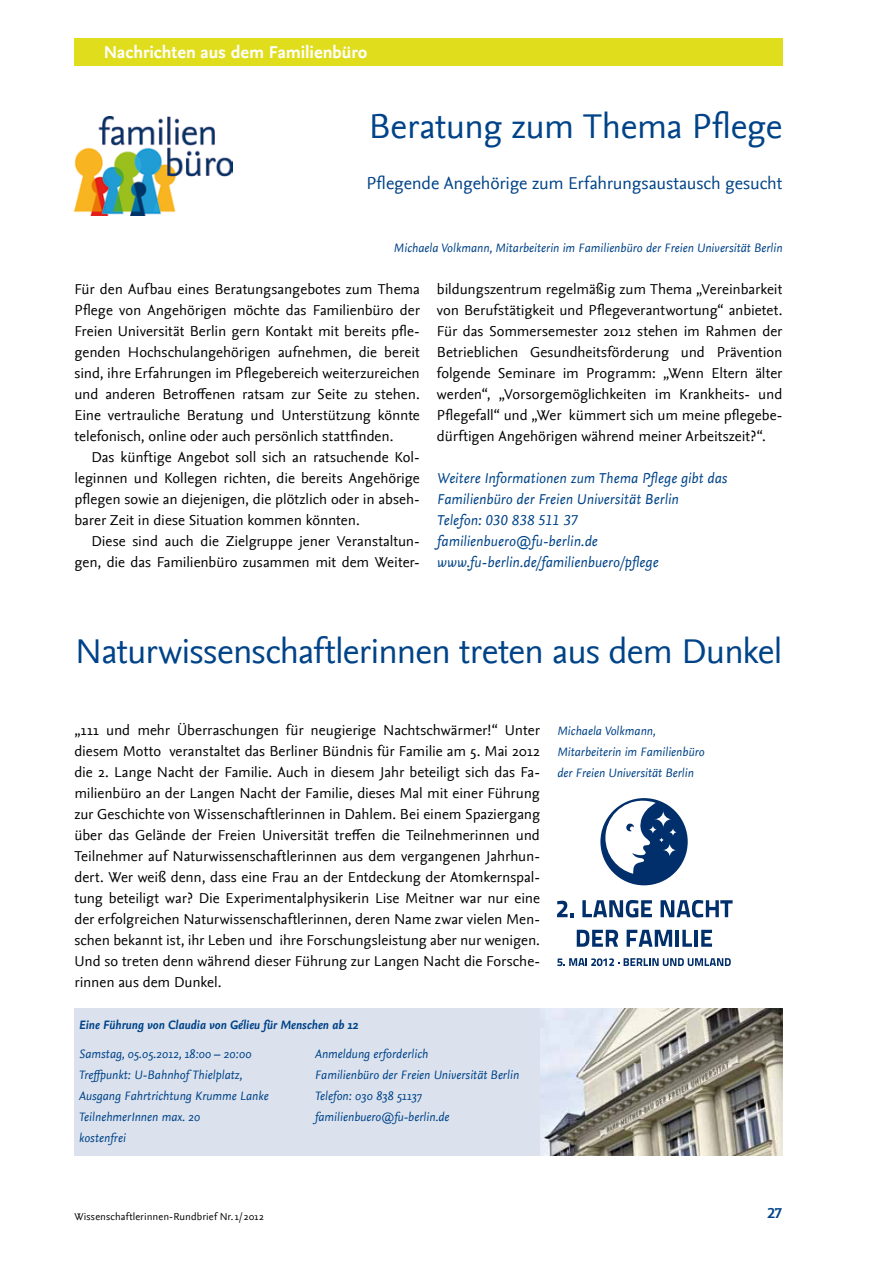
<style>
.page{position:relative;width:893px;height:1263px;background:#fff}
.page>*{position:absolute;margin:0;border:0;box-sizing:border-box;transform-origin:0 0}
.t1{font:36px "Nexus Sans";letter-spacing:-.02em;color:#004388}
.t2{font:18px "Nexus Sans";letter-spacing:-.01em;color:#004388}
.t3{font:700 18px "Nexus Sans";letter-spacing:-.005em;color:#fff}
.t4{font:15px/21px "Nexus Sans";color:#000;text-align:justify}
.t5{font:italic 15px/21px "Nexus Sans TF";letter-spacing:.005em;color:#048}
.t6{font:700 15px "Nexus Sans TF";color:#004388}
.t7{font:italic 12.75px/21px "Nexus Sans";color:#004388}
.t8{font:italic 700 12.75px "Nexus Sans";color:#004388}
.t9{font:10.5px "Nexus Sans";letter-spacing:.01em;color:#000}
</style>
<div class="page">
<div style="left:74px;top:38px;width:708px;height:28px;background:#e0dd1d"></div>
<img style="left:75px;top:117px;width:157px;height:98px">
<div style="left:74px;top:1008px;width:466px;height:147px;background:#dbe2ee"></div>
<img style="left:540px;top:1008px;width:242px;height:147px">
<svg style="left:600px;top:798px;width:88px;height:87px"></svg>
<svg style="left:557px;top:901px;width:16px;height:16px"></svg>
<svg style="left:582px;top:900px;width:70px;height:17px"></svg>
<svg style="left:661px;top:900px;width:72px;height:17px"></svg>
<svg style="left:577px;top:930px;width:41px;height:17px"></svg>
<svg style="left:627px;top:930px;width:45px;height:17px"></svg>
<hr style="left:676px;top:930px;width:3px;height:17px;background:#002f6b">
<svg style="left:682px;top:930px;width:10px;height:17px"></svg>
<hr style="left:694px;top:930px;width:4px;height:17px;background:#002f6b">
<svg style="left:701px;top:930px;width:11px;height:17px"></svg>
<svg style="left:557px;top:958px;width:174px;height:8px"></svg>
<p class="t3" style="left:104px;top:42px;width:265px">Nachrichten aus dem Familienbüro</p>
<h1 class="t1" style="left:369px;top:106px;width:415px">Beratung zum Thema Pflege</h1>
<p class="t2" style="left:366px;top:173px;width:417px">Pflegende Angehörige zum Erfahrungsaustausch gesucht</p>
<p class="t7" style="left:394px;top:238px;width:390px">Michaela Volkmann, Mitarbeiterin im Familienbüro der Freien Universität Berlin</p>
<p class="t4" style="left:74px;top:279px;width:347px">Für den Aufbau eines Beratungsangebotes zum Thema Pflege von Angehörigen möchte das Familienbüro der Freien Universität Berlin gern Kontakt mit bereits pfle&shy;genden Hochschulangehörigen aufnehmen, die bereit sind, ihre Erfahrungen im Pflegebereich weiterzureichen und anderen Betroffenen ratsam zur Seite zu stehen.<br>Eine vertrauliche Beratung und Unterstützung könnte telefonisch, online oder auch persönlich stattfinden.</p>
<p class="t4" style="left:74px;top:447px;width:347px;text-indent:17px">Das künftige Angebot soll sich an ratsuchende Kol&shy;leginnen und Kollegen richten, die bereits Angehörige pflegen sowie an diejenigen, die plötzlich oder in abseh&shy;barer Zeit in diese Situation kommen könnten.</p>
<p class="t4" style="left:74px;top:531px;width:347px;text-align:right">Diese sind auch die Zielgruppe jener Veranstaltun&shy;gen, die das Familienbüro zusammen mit dem Weiter-</p>
<p class="t4" style="left:437px;top:279px;width:347px">bildungszentrum regelmäßig zum Thema „Vereinbarkeit von Berufstätigkeit und Pflegeverantwortung“ anbietet.<br>Für das Sommersemester 2012 stehen im Rahmen der Betrieblichen Gesundheitsförderung und Prävention folgende Seminare im Programm: „Wenn Eltern älter werden“, „Vorsorgemöglichkeiten im Krankheits- und Pflegefall“ und „Wer kümmert sich um meine pflegebe&shy;dürftigen Angehörigen während meiner Arbeitszeit?“.</p>
<p class="t5" style="left:437px;top:468px;width:292px">Weitere Informationen zum Thema Pflege gibt das Familienbüro der Freien Universität Berlin<br>Telefon: 030 838 511 37 familienbuero@fu-berlin.de www.fu-berlin.de/familienbuero/pflege</p>
<h1 class="t1" style="left:75px;top:631px;width:709px">Naturwissenschaftlerinnen treten aus dem Dunkel</h1>
<p class="t4" style="left:74px;top:720px;width:467px">„111 und mehr Überraschungen für neugierige Nachtschwärmer!“ Unter diesem Motto veranstaltet das Berliner Bündnis für Familie am 5. Mai 2012 die 2. Lange Nacht der Familie. Auch in diesem Jahr beteiligt sich das Fa&shy;milienbüro an der Langen Nacht der Familie, dieses Mal mit einer Führung zur Geschichte von Wissenschaftlerinnen in Dahlem. Bei einem Spaziergang über das Gelände der Freien Universität treffen die Teilnehmerinnen und Teilnehmer auf Naturwissenschaftlerinnen aus dem vergangenen Jahrhun&shy;dert. Wer weiß denn, dass eine Frau an der Entdeckung der Atomkernspal&shy;tung beteiligt war? Die Experimentalphysikerin Lise Meitner war nur eine der erfolgreichen Naturwissenschaftlerinnen, deren Name zwar vielen Men&shy;schen bekannt ist, ihr Leben und ihre Forschungsleistung aber nur wenigen.<br>Und so treten denn während dieser Führung zur Langen Nacht die Forsche&shy;rinnen aus dem Dunkel.</p>
<p class="t8" style="left:79px;top:1018px;width:281px">Eine Führung von Claudia von Gélieu für Menschen ab 12</p>
<p class="t7" style="left:79px;top:1044px;width:191px">Samstag, 05.05.2012, 18:00 – 20:00<br>Treffpunkt: U-Bahnhof Thielplatz,<br>Ausgang Fahrtrichtung Krumme Lanke<br>TeilnehmerInnen max. 20<br>kostenfrei</p>
<p class="t7" style="left:315px;top:1043px;width:206px">Anmeldung erforderlich<br>Familienbüro der Freien Universität Berlin<br>Telefon: 030 838 51137 familienbuero@fu-berlin.de</p>
<p class="t7" style="left:557px;top:721px;width:149px">Michaela Volkmann,<br>Mitarbeiterin im Familienbüro der Freien Universität Berlin</p>
<p class="t9" style="left:74px;top:1211px;width:191px">Wissenschaftlerinnen-Rundbrief Nr.1/ 2012</p>
<p class="t6" style="left:767px;top:1205px;width:17px">27</p>
</div>
